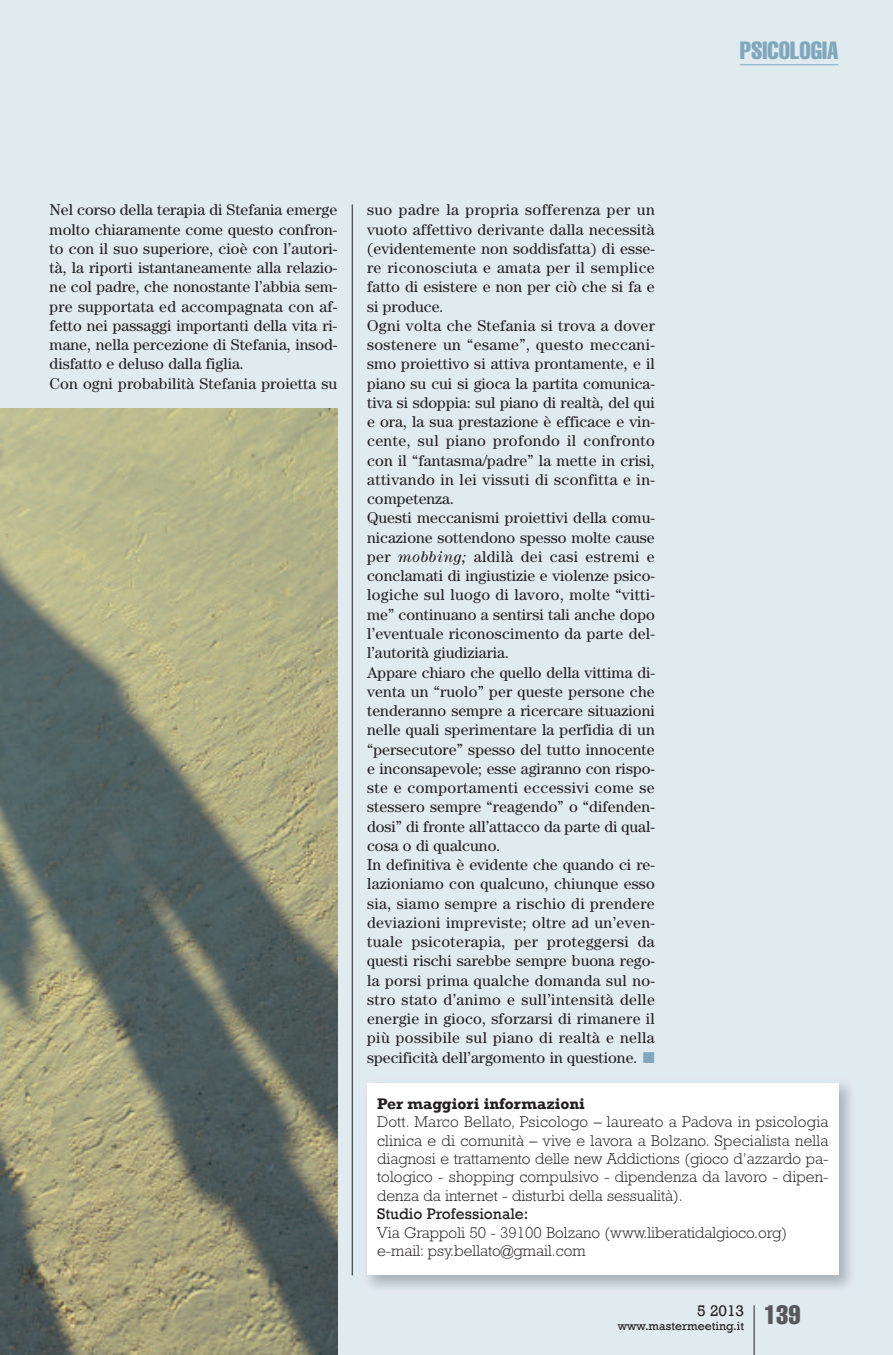
<style>
.page{position:relative;width:893px;height:1355px;background:#fff}
.page>*{position:absolute;margin:0;border:0;box-sizing:border-box;transform-origin:0 0}
.t1{font:extra-condensed 24.5px "Helvetica";color:#7fa8bc}
.t2{font:15.75px/19.2px "Century";letter-spacing:.005em;color:#231f20}
.t3{font:300 15.75px/18.4px "Rockwell";color:#231f20;text-align:justify}
.t4{font:15.75px "Rockwell";color:#231f20}
.t5{font:700 15.75px "Rockwell";color:#231f20}
.t6{font:12.25px "Rockwell";color:#231f20}
.s1{font-style:italic}
.s2{color:#7fa8bc}
</style>
<div class="page">
<div style="left:0;top:0;width:893px;height:1354px;background:#e0ebf0"></div>
<hr style="left:754px;top:1305px;width:1px;height:49px;background:#231f20">
<hr style="left:740px;top:64px;width:98px;height:1px;background:#7fa8bc">
<hr style="left:352px;top:204px;width:1px;height:1071px;background:#231f20">
<img style="left:367px;top:1083px;width:484px;height:205px">
<div style="left:367px;top:1082px;width:471px;height:192px;background:#fff"></div>
<img style="left:0;top:408px;width:337px;height:946px">
<h1 class="t1" style="left:740px;top:42px;width:100px">PSICOLOGIA</h1>
<p class="t2" style="left:50px;top:202px;width:289px">Nel corso della terapia di Stefania emerge molto chiaramente come questo confron&shy;to con il suo superiore, cioè con l’autori&shy;tà, la riporti istantaneamente alla relazio&shy;ne col padre, che nonostante l’abbia sem&shy;pre supportata ed accompagnata con af&shy;fetto nei passaggi importanti della vita ri&shy;mane, nella percezione di Stefania, insod&shy;disfatto e deluso dalla figlia.<br>Con ogni probabilità Stefania proietta su</p>
<p class="t2" style="left:367px;top:202px;width:289px">suo padre la propria sofferenza per un vuoto affettivo derivante dalla necessità (evidentemente non soddisfatta) di esse&shy;re riconosciuta e amata per il semplice fatto di esistere e non per ciò che si fa e si produce.<br>Ogni volta che Stefania si trova a dover sostenere un “esame”, questo meccani&shy;smo proiettivo si attiva prontamente, e il piano su cui si gioca la partita comunica&shy;tiva si sdoppia: sul piano di realtà, del qui e ora, la sua prestazione è efficace e vin&shy;cente, sul piano profondo il confronto con il “fantasma/padre” la mette in crisi, attivando in lei vissuti di sconfitta e in&shy;competenza.<br>Questi meccanismi proiettivi della comu&shy;nicazione sottendono spesso molte cause per <span class="s1">mobbing;</span> aldilà dei casi estremi e conclamati di ingiustizie e violenze psico&shy;logiche sul luogo di lavoro, molte “vitti&shy;me” continuano a sentirsi tali anche dopo l’eventuale riconoscimento da parte del&shy;l’autorità giudiziaria.<br>Appare chiaro che quello della vittima di&shy;venta un “ruolo” per queste persone che tenderanno sempre a ricercare situazioni nelle quali sperimentare la perfidia di un “persecutore” spesso del tutto innocente e inconsapevole; esse agiranno con rispo&shy;ste e comportamenti eccessivi come se stessero sempre “reagendo” o “difenden&shy;dosi” di fronte all’attacco da parte di qual&shy;cosa o di qualcuno.<br>In definitiva è evidente che quando ci re&shy;lazioniamo con qualcuno, chiunque esso sia, siamo sempre a rischio di prendere deviazioni impreviste; oltre ad un’even&shy;tuale psicoterapia, per proteggersi da questi rischi sarebbe sempre buona rego&shy;la porsi prima qualche domanda sul no&shy;stro stato d’animo e sull’intensità delle energie in gioco, sforzarsi di rimanere il più possibile sul piano di realtà e nella specificità dell’argomento in questione. <span class="s2">■</span></p>
<p class="t5" style="left:377px;top:1093px;width:209px">Per maggiori informazioni</p>
<p class="t3" style="left:377px;top:1114px;width:453px">Dott. Marco Bellato, Psicologo – laureato a Padova in psicologia clinica e di comunità – vive e lavora a Bolzano. Specialista nella diagnosi e trattamento delle new Addictions (gioco d’azzardo pa&shy;tologico - shopping compulsivo - dipendenza da lavoro - dipen&shy;denza da internet - disturbi della sessualità).</p>
<p class="t4" style="left:377px;top:1204px;width:153px">Studio Professionale:</p>
<p class="t3" style="left:377px;top:1224px;width:411px">Via Grappoli 50 - 39100 Bolzano (www.liberatidalgioco.org) e-mail: psy.bellato@gmail.com</p>
<p class="t6" style="left:618px;top:1318px;width:184px">www.mastermeeting.it <sup>139</sup></p>
<p class="t4" style="left:697px;top:1300px;width:49px">5 2013</p>
</div>
